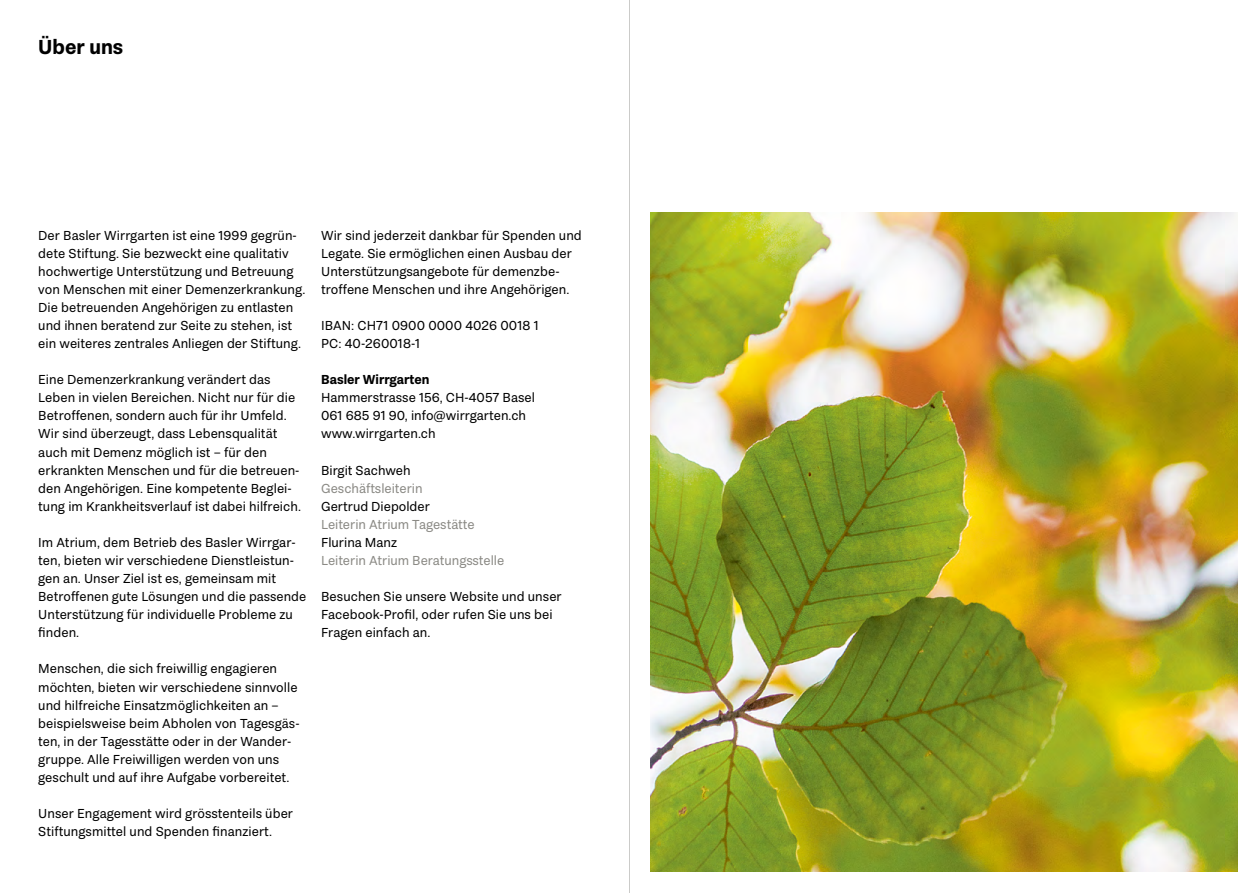
<style>
.page{position:relative;width:1259px;height:893px;background:#fff}
.page>*{position:absolute;margin:0;border:0;box-sizing:border-box;transform-origin:0 0}
.t1{font:700 21px "Passenger Sans";color:#000}
.t2{font:13.5px/18.1px "Passenger Sans";letter-spacing:.005em;color:#000}
.t3{font:13.5px "Passenger Sans";color:#8b8a85}
.t4{font:700 13.5px "Passenger Sans";color:#000}
</style>
<div class="page">
<img style="left:651px;top:213px;width:586px;height:659px">
<hr style="left:629px;top:0;width:1px;height:893px;background:#cbcbc9">
<h1 class="t1" style="left:38px;top:35px;width:87px">Über uns</h1>
<p class="t2" style="left:38px;top:226px;width:269px">Der Basler Wirrgarten ist eine 1999 gegrün&shy;dete Stiftung. Sie bezweckt eine qualitativ hochwertige Unterstützung und Betreuung von Menschen mit einer Demenzerkrankung.<br>Die betreuenden Angehörigen zu entlasten und ihnen beratend zur Seite zu stehen, ist ein weiteres zentrales Anliegen der Stiftung.</p>
<p class="t2" style="left:38px;top:371px;width:264px">Eine Demenzerkrankung verändert das Leben in vielen Bereichen. Nicht nur für die Betroffenen, sondern auch für ihr Umfeld.<br>Wir sind überzeugt, dass Lebensqualität auch mit Demenz möglich ist – für den erkrankten Menschen und für die betreuen&shy;den Angehörigen. Eine kompetente Beglei&shy;tung im Krankheitsverlauf ist dabei hilfreich.</p>
<p class="t2" style="left:38px;top:533px;width:269px">Im Atrium, dem Betrieb des Basler Wirrgar&shy;ten, bieten wir verschiedene Dienstleistun&shy;gen an. Unser Ziel ist es, gemeinsam mit Betroffenen gute Lösungen und die passende Unterstützung für individuelle Probleme zu finden.</p>
<p class="t2" style="left:38px;top:660px;width:263px">Menschen, die sich freiwillig engagieren möchten, bieten wir verschiedene sinnvolle und hilfreiche Einsatzmöglichkeiten an – beispielsweise beim Abholen von Tagesgäs&shy;ten, in der Tagesstätte oder in der Wander&shy;gruppe. Alle Freiwilligen werden von uns geschult und auf ihre Aufgabe vorbereitet.</p>
<p class="t2" style="left:38px;top:804px;width:256px">Unser Engagement wird grösstenteils über<br>Stiftungsmittel und Spenden finanziert.</p>
<p class="t2" style="left:321px;top:226px;width:262px">Wir sind jederzeit dankbar für Spenden und Legate. Sie ermöglichen einen Ausbau der Unterstützungsangebote für demenzbe&shy;troffene Menschen und ihre Angehörigen.</p>
<p class="t2" style="left:321px;top:316px;width:219px">IBAN: CH71 0900 0000 4026 0018 1<br>PC: 40-260018-1</p>
<p class="t4" style="left:321px;top:372px;width:110px">Basler Wirrgarten</p>
<p class="t2" style="left:321px;top:389px;width:215px">Hammerstrasse 156, CH-4057 Basel<br>061 685 91 90, info@wirrgarten.ch www.wirrgarten.ch</p>
<p class="t2" style="left:321px;top:461px;width:91px">Birgit Sachweh</p>
<p class="t3" style="left:321px;top:480px;width:103px">Geschäftsleiterin</p>
<p class="t2" style="left:321px;top:497px;width:110px">Gertrud Diepolder</p>
<p class="t3" style="left:321px;top:517px;width:155px">Leiterin Atrium Tagestätte</p>
<p class="t2" style="left:321px;top:533px;width:77px">Flurina Manz</p>
<p class="t3" style="left:321px;top:553px;width:185px">Leiterin Atrium Beratungsstelle</p>
<p class="t2" style="left:321px;top:587px;width:242px">Besuchen Sie unsere Website und unser<br>Facebook-Profil, oder rufen Sie uns bei<br>Fragen einfach an.</p>
</div>
